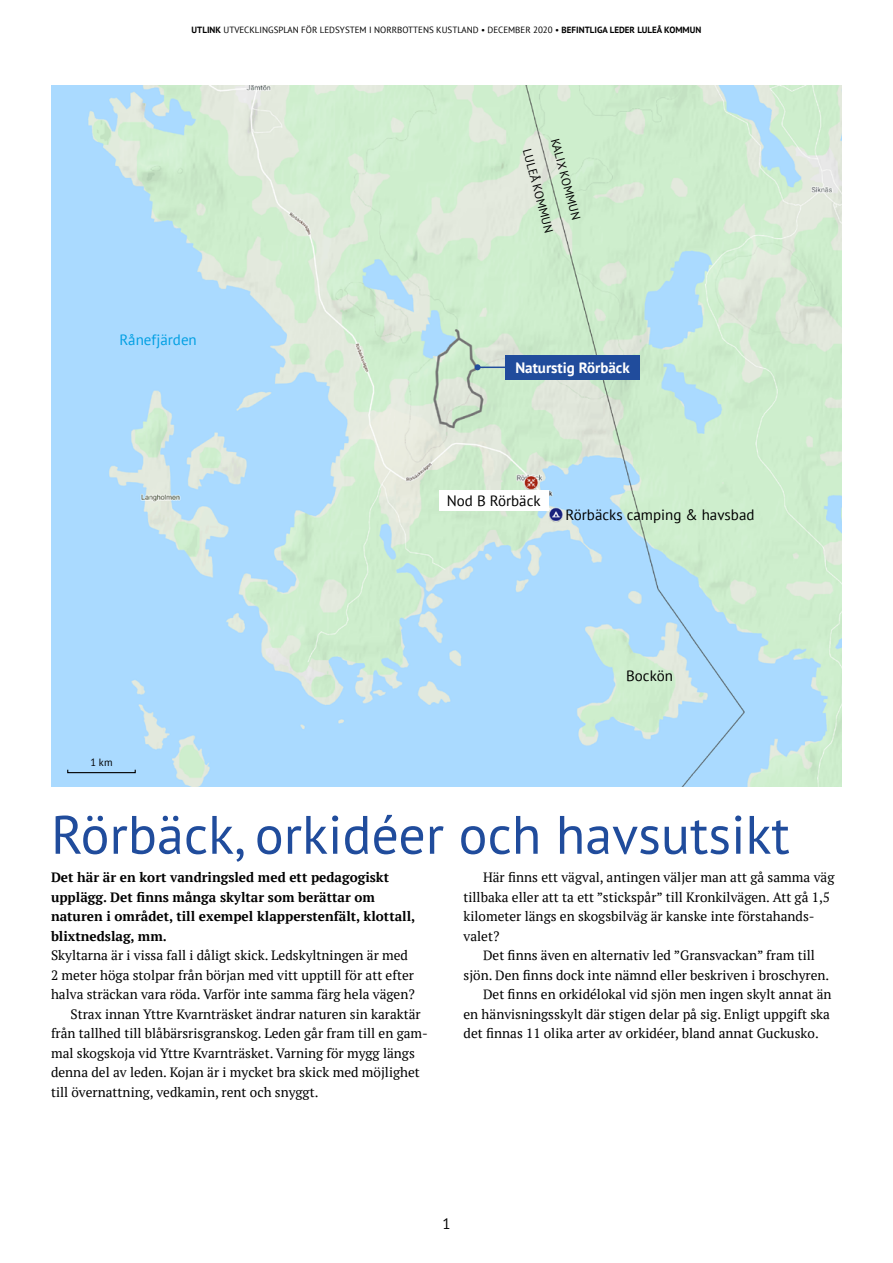
<style>
.page{position:relative;width:893px;height:1263px;background:#fff}
.page>*{position:absolute;margin:0;border:0;box-sizing:border-box;transform-origin:0 0}
.t1{font:54px "PT Sans";color:#204c9c}
.t2{font:15px "PT Sans";color:#000}
.t3{font:700 15px "PT Sans";color:#fff}
.t4{font:15px "PT Sans";color:#009fe3}
.t5{font:13.5px/19.5px "PT Serif";color:#000}
.t6{font:700 13.5px/19.5px "PT Serif";color:#000}
.t7{font:12px "PT Sans";color:#000}
.t8{font:10.5px "PT Sans";color:#000}
.t9{font:9px "PT Sans";color:#000}
.s1{font-weight:700}
</style>
<div class="page">
<img style="left:51px;top:85px;width:791px;height:702px">
<div style="left:67px;top:769px;width:69px;height:4px;border:1px solid #000"></div>
<div style="left:439px;top:490px;width:109px;height:20px;background:#fff"></div>
<div style="left:505px;top:355px;width:134px;height:24px;background:#204c9c"></div>
<svg style="left:475px;top:364px;width:30px;height:6px"></svg>
<p class="t9" style="left:192px;top:24px;width:511px"><span class="s1">UTLINK</span> UTVECKLINGSPLAN FÖR LEDSYSTEM I NORRBOTTENS KUSTLAND • DECEMBER 2020 • <span class="s1">BEFINTLIGA LEDER LULEÅ KOMMUN</span></p>
<p class="t4" style="left:120px;top:330px;width:79px">Rånefjärden</p>
<p class="t8" style="left:90px;top:755px;width:24px">1 km</p>
<p class="t7" style="left:562px;top:137px;width:85px;rotate:75deg">KALIX KOMMUN</p>
<p class="t7" style="left:534px;top:147px;width:88px;rotate:75deg">LULEÅ KOMMUN</p>
<p class="t3" style="left:515px;top:358px;width:116px">Naturstig Rörbäck</p>
<p class="t2" style="left:447px;top:491px;width:95px">Nod B Rörbäck</p>
<p class="t2" style="left:566px;top:505px;width:190px">Rörbäcks camping &amp; havsbad</p>
<p class="t2" style="left:626px;top:666px;width:48px">Bockön</p>
<h1 class="t1" style="left:51px;top:800px;width:740px">Rörbäck, orkidéer och havsutsikt</h1>
<p class="t6" style="left:51px;top:867px;width:366px">Det här är en kort vandringsled med ett pedagogiskt upplägg. Det finns många skyltar som berättar om naturen i området, till exempel klapperstenfält, klottall, blixtnedslag, mm.</p>
<p class="t5" style="left:51px;top:945px;width:359px">Skyltarna är i vissa fall i dåligt skick. Ledskyltningen är med</p>
<p class="t5" style="left:51px;top:965px;width:364px">2 meter höga stolpar från början med vitt upptill för att efter</p>
<p class="t5" style="left:51px;top:984px;width:365px">halva sträckan vara röda. Varför inte samma färg hela vägen?</p>
<p class="t5" style="left:71px;top:1004px;width:352px">Strax innan Yttre Kvarnträsket ändrar naturen sin karaktär</p>
<p class="t5" style="left:51px;top:1023px;width:378px">från tallhed till blåbärsrisgranskog. Leden går fram till en gam-</p>
<p class="t5" style="left:51px;top:1043px;width:365px">mal skogskoja vid Yttre Kvarnträsket. Varning för mygg längs</p>
<p class="t5" style="left:51px;top:1062px;width:370px">denna del av leden. Kojan är i mycket bra skick med möjlighet</p>
<p class="t5" style="left:51px;top:1082px;width:269px">till övernattning, vedkamin, rent och snyggt.</p>
<p class="t5" style="left:463px;top:867px;width:372px;text-indent:19px">Här finns ett vägval, antingen väljer man att gå samma väg tillbaka eller att ta ett ”stickspår” till Kronkilvägen. Att gå 1,5 kilometer längs en skogsbilväg är kanske inte förstahands&shy;valet?</p>
<p class="t5" style="left:483px;top:945px;width:333px">Det finns även en alternativ led ”Gransvackan” fram till</p>
<p class="t5" style="left:463px;top:965px;width:367px">sjön. Den finns dock inte nämnd eller beskriven i broschyren.</p>
<p class="t5" style="left:483px;top:984px;width:350px">Det finns en orkidélokal vid sjön men ingen skylt annat än</p>
<p class="t5" style="left:463px;top:1004px;width:368px">en hänvisningsskylt där stigen delar på sig. Enligt uppgift ska</p>
<p class="t5" style="left:463px;top:1023px;width:357px">det finnas 11 olika arter av orkidéer, bland annat Guckusko.</p>
<p class="t2" style="left:442px;top:1214px;width:10px">1</p>
</div>
